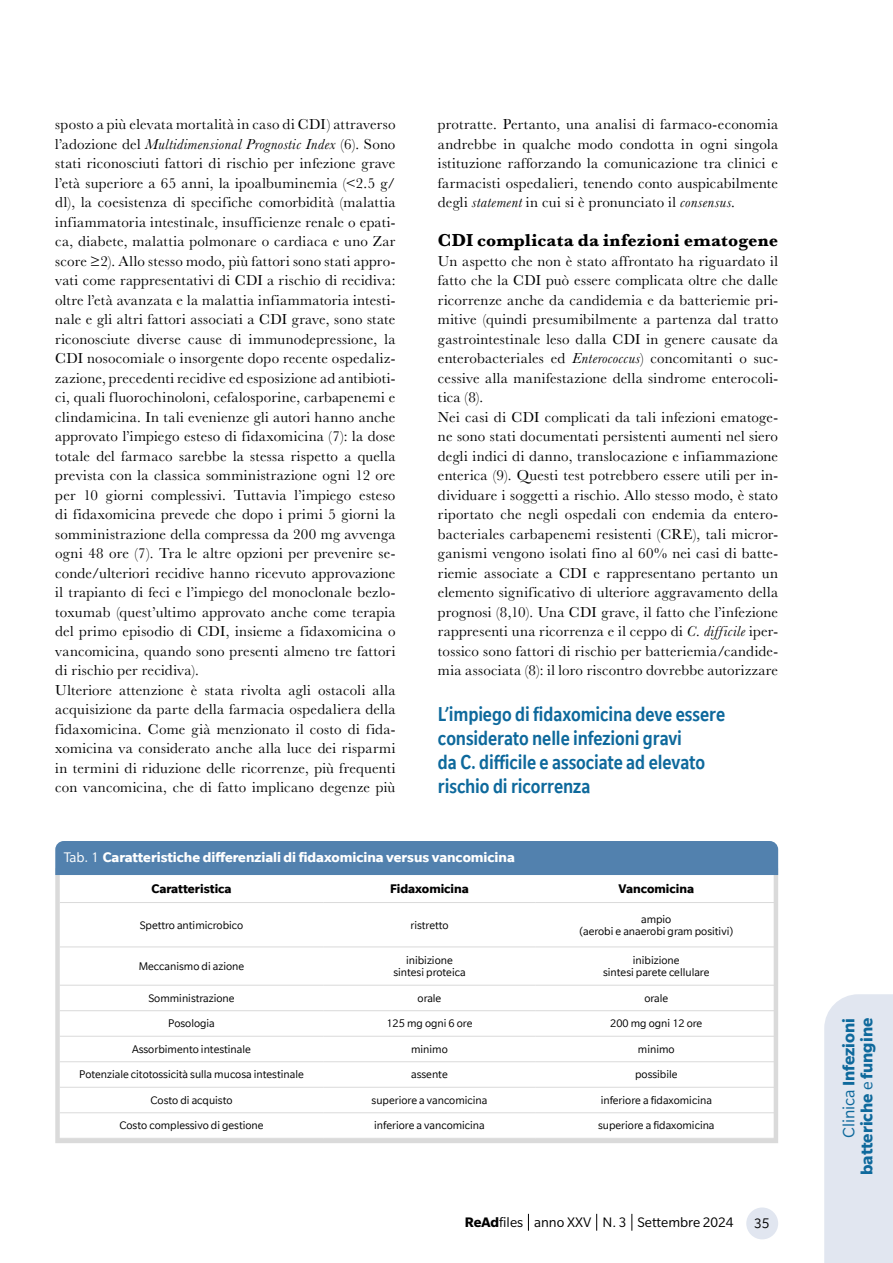
<style>
.page{position:relative;width:893px;height:1263px;background:#fff}
.page>*{position:absolute;margin:0;border:0;box-sizing:border-box;transform-origin:0 0}
.t1{font:500 condensed 21.75px/24px "Slate";letter-spacing:-.005em;color:#0e699c}
.t2{font:700 18px/18px "Slate Std";color:#0e699c;text-align:right}
.t3{font:700 18px "Baskerville";letter-spacing:.01em;color:#000}
.t4{font:15px/19.5px "Baskerville";letter-spacing:.015em;color:#000}
.t5{font:700 15px "Slate";color:#fff}
.t6{font:15px "Slate Std";color:#000}
.t7{font:15px "Slate";color:#000}
.t8{font:700 13.5px "Slate";color:#000}
.t9{font:12px/12px "Slate";color:#000;text-align:center}
.s1{font-style:italic}
.s2{font-weight:400}
.s3{font-weight:700}
</style>
<div class="page">
<div style="left:824px;top:994px;width:69px;height:269px;background:#e1e6f0"></div>
<div style="left:746px;top:1207px;width:32px;height:32px;background:#e1e6f0;border-radius:50%"></div>
<svg style="left:528px;top:1214px;width:1px;height:17px"></svg>
<svg style="left:596px;top:1214px;width:1px;height:17px"></svg>
<svg style="left:632px;top:1214px;width:1px;height:17px"></svg>
<hr style="left:60px;top:902px;width:263px;height:1px;background:#dadada">
<hr style="left:323px;top:902px;width:213px;height:1px;background:#dadada">
<hr style="left:536px;top:902px;width:241px;height:1px;background:#dadada">
<hr style="left:60px;top:946px;width:263px;height:1px;background:#dadada">
<hr style="left:323px;top:946px;width:213px;height:1px;background:#dadada">
<hr style="left:536px;top:946px;width:241px;height:1px;background:#dadada">
<hr style="left:60px;top:985px;width:263px;height:1px;background:#dadada">
<hr style="left:323px;top:985px;width:213px;height:1px;background:#dadada">
<hr style="left:536px;top:985px;width:241px;height:1px;background:#dadada">
<hr style="left:60px;top:1010px;width:263px;height:1px;background:#dadada">
<hr style="left:323px;top:1010px;width:213px;height:1px;background:#dadada">
<hr style="left:536px;top:1010px;width:241px;height:1px;background:#dadada">
<hr style="left:60px;top:1036px;width:263px;height:1px;background:#dadada">
<hr style="left:323px;top:1036px;width:213px;height:1px;background:#dadada">
<hr style="left:536px;top:1036px;width:241px;height:1px;background:#dadada">
<hr style="left:60px;top:1061px;width:263px;height:1px;background:#dadada">
<hr style="left:323px;top:1061px;width:213px;height:1px;background:#dadada">
<hr style="left:536px;top:1061px;width:241px;height:1px;background:#dadada">
<hr style="left:60px;top:1087px;width:263px;height:1px;background:#dadada">
<hr style="left:323px;top:1087px;width:213px;height:1px;background:#dadada">
<hr style="left:536px;top:1087px;width:241px;height:1px;background:#dadada">
<hr style="left:60px;top:1112px;width:263px;height:1px;background:#dadada">
<hr style="left:323px;top:1112px;width:213px;height:1px;background:#dadada">
<hr style="left:536px;top:1112px;width:241px;height:1px;background:#dadada">
<div style="left:55px;top:868px;width:723px;height:275px;border:4px solid #dadada"></div>
<div style="left:55px;top:841px;width:723px;height:34px;background:#5281ae"></div>
<p class="t4" style="left:55px;top:115px;width:342px">sposto a più elevata mortalità in caso di CDI) attraverso l’adozione del <span class="s1">Multidimensional Prognostic Index</span> (6). Sono stati riconosciuti fattori di rischio per infezione grave l’età superiore a 65 anni, la ipoalbuminemia (&lt;2.5 g/ dl), la coesistenza di specifiche comorbidità (malattia infiammatoria intestinale, insufficienze renale o epati&shy;ca, diabete, malattia polmonare o cardiaca e uno Zar score ≥2). Allo stesso modo, più fattori sono stati appro&shy;vati come rappresentativi di CDI a rischio di recidiva: oltre l’età avanzata e la malattia infiammatoria intesti&shy;nale e gli altri fattori associati a CDI grave, sono state riconosciute diverse cause di immunodepressione, la CDI nosocomiale o insorgente dopo recente ospedaliz&shy;zazione, precedenti recidive ed esposizione ad antibioti&shy;ci, quali fluorochinoloni, cefalosporine, carbapenemi e clindamicina. In tali evenienze gli autori hanno anche approvato l’impiego esteso di fidaxomicina (7): la dose totale del farmaco sarebbe la stessa rispetto a quella prevista con la classica somministrazione ogni 12 ore per 10 giorni complessivi. Tuttavia l’impiego esteso di fidaxomicina prevede che dopo i primi 5 giorni la somministrazione della compressa da 200 mg avvenga ogni 48 ore (7). Tra le altre opzioni per prevenire se&shy;conde/ulteriori recidive hanno ricevuto approvazione il trapianto di feci e l’impiego del monoclonale bezlo&shy;toxumab (quest’ultimo approvato anche come terapia del primo episodio di CDI, insieme a fidaxomicina o vancomicina, quando sono presenti almeno tre fattori di rischio per recidiva).<br>Ulteriore attenzione è stata rivolta agli ostacoli alla acquisizione da parte della farmacia ospedaliera della fidaxomicina. Come già menzionato il costo di fida&shy;xomicina va considerato anche alla luce dei risparmi in termini di riduzione delle ricorrenze, più frequenti con vancomicina, che di fatto implicano degenze più</p>
<p class="t4" style="left:438px;top:115px;width:342px;text-align:justify">protratte. Pertanto, una analisi di farmaco-economia andrebbe in qualche modo condotta in ogni singola istituzione rafforzando la comunicazione tra clinici e farmacisti ospedalieri, tenendo conto auspicabilmente degli <span class="s1">statement</span> in cui si è pronunciato il <span class="s1">consensus</span>.</p>
<p class="t3" style="left:438px;top:228px;width:342px">CDI complicata da infezioni ematogene</p>
<p class="t4" style="left:438px;top:251px;width:342px">Un aspetto che non è stato affrontato ha riguardato il fatto che la CDI può essere complicata oltre che dalle ricorrenze anche da candidemia e da batteriemie pri&shy;mitive (quindi presumibilmente a partenza dal tratto gastrointestinale leso dalla CDI in genere causate da enterobacteriales ed <span class="s1">Enterococcus</span>) concomitanti o suc&shy;cessive alla manifestazione della sindrome enterocoli&shy;tica (8).<br>Nei casi di CDI complicati da tali infezioni ematoge&shy;ne sono stati documentati persistenti aumenti nel siero degli indici di danno, translocazione e infiammazione enterica (9). Questi test potrebbero essere utili per in&shy;dividuare i soggetti a rischio. Allo stesso modo, è stato riportato che negli ospedali con endemia da entero&shy;bacteriales carbapenemi resistenti (CRE), tali micror&shy;ganismi vengono isolati fino al 60% nei casi di batte&shy;riemie associate a CDI e rappresentano pertanto un elemento significativo di ulteriore aggravamento della prognosi (8,10). Una CDI grave, il fatto che l’infezione rappresenti una ricorrenza e il ceppo di <span class="s1">C. difficile</span> iper&shy;tossico sono fattori di rischio per batteriemia/candide&shy;mia associata (8): il loro riscontro dovrebbe autorizzare</p>
<h1 class="t1" style="left:438px;top:702px;width:289px">L’impiego di fidaxomicina deve essere considerato nelle infezioni gravi<br>da C. difficile e associate ad elevato rischio di ricorrenza</h1>
<p class="t5" style="left:64px;top:849px;width:453px"><span class="s2">Tab. 1</span> Caratteristiche differenziali di fidaxomicina versus vancomicina</p>
<p class="t8" style="left:151px;top:881px;width:82px">Caratteristica</p>
<p class="t8" style="left:390px;top:881px;width:80px">Fidaxomicina</p>
<p class="t8" style="left:619px;top:881px;width:77px">Vancomicina</p>
<p class="t9" style="left:140px;top:919px;width:105px">Spettro antimicrobico</p>
<p class="t9" style="left:410px;top:919px;width:40px">ristretto</p>
<p class="t9" style="left:579px;top:913px;width:155px">ampio<br>(aerobi e anaerobi gram positivi)</p>
<p class="t9" style="left:139px;top:960px;width:107px">Meccanismo di azione</p>
<p class="t9" style="left:393px;top:954px;width:74px">inibizione sintesi proteica</p>
<p class="t9" style="left:603px;top:954px;width:108px">inibizione<br>sintesi parete cellulare</p>
<p class="t9" style="left:148px;top:992px;width:88px">Somministrazione</p>
<p class="t9" style="left:418px;top:992px;width:25px">orale</p>
<p class="t9" style="left:644px;top:992px;width:25px">orale</p>
<p class="t9" style="left:168px;top:1017px;width:48px">Posologia</p>
<p class="t9" style="left:386px;top:1017px;width:87px">125 mg ogni 6 ore</p>
<p class="t9" style="left:610px;top:1017px;width:94px">200 mg ogni 12 ore</p>
<p class="t9" style="left:132px;top:1043px;width:120px">Assorbimento intestinale</p>
<p class="t9" style="left:411px;top:1043px;width:38px">minimo</p>
<p class="t9" style="left:638px;top:1043px;width:38px">minimo</p>
<p class="t9" style="left:79px;top:1068px;width:226px">Potenziale citotossicità sulla mucosa intestinale</p>
<p class="t9" style="left:411px;top:1068px;width:38px">assente</p>
<p class="t9" style="left:635px;top:1068px;width:44px">possibile</p>
<p class="t9" style="left:150px;top:1094px;width:84px">Costo di acquisto</p>
<p class="t9" style="left:372px;top:1094px;width:117px">superiore a vancomicina</p>
<p class="t9" style="left:601px;top:1094px;width:113px">inferiore a fidaxomicina</p>
<p class="t9" style="left:119px;top:1119px;width:146px">Costo complessivo di gestione</p>
<p class="t9" style="left:374px;top:1119px;width:112px">inferiore a vancomicina</p>
<p class="t9" style="left:598px;top:1119px;width:118px">superiore a fidaxomicina</p>
<p class="t6" style="left:465px;top:1214px;width:270px"><span class="s3">ReAd</span>files anno XXV N. 3 Settembre 2024</p>
<p class="t7" style="left:754px;top:1215px;width:17px">35</p>
<p class="t2" style="left:839px;top:1175px;width:159px;rotate:-90deg"><span class="s2">Clinica</span> Infezioni batteriche <span class="s2">e</span> fungine</p>
</div>
